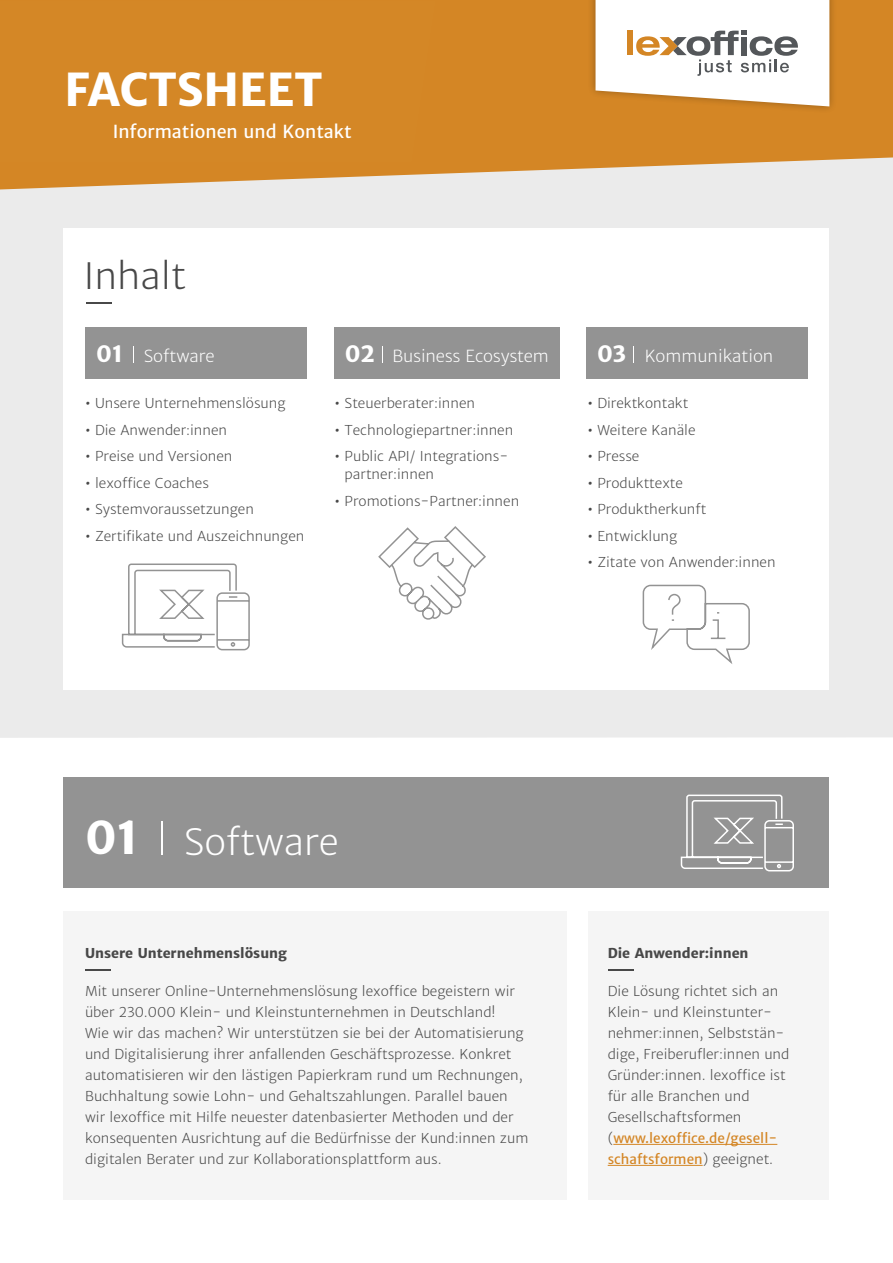
<style>
.page{position:relative;width:893px;height:1263px;background:#fff}
.page>*{position:absolute;margin:0;border:0;box-sizing:border-box;transform-origin:0 0}
.t1{font:700 45px "Haufe Merriweather Sans";color:#fff}
.t2{font:36px "Haufe Merriweather Sans X Lt";color:#fff}
.t3{font:36px "Haufe Merriweather Sans X Lt";color:#484848}
.t4{font:700 22.5px "Haufe Merriweather Sans";color:#fff}
.t5{font:17.85px "Haufe Merriweather Sans";color:#fff}
.t6{font:16.5px "Haufe Merriweather Sans X Lt";color:#fff}
.t7{font:13.5px/21px "Haufe Merriweather Sans X Lt";color:#484848}
.t8{font:700 13.5px "Haufe Merriweather Sans";color:#484848}
.s1{font-family:"Haufe Merriweather Sans"}
.s2{font-family:"Haufe Merriweather Sans";color:#d48625}
</style>
<div class="page">
<div style="left:0;top:0;width:893px;height:738px;background:#ebebeb"></div>
<div style="left:64px;top:229px;width:765px;height:461px;background:#fff"></div>
<div style="left:588px;top:911px;width:241px;height:288px;background:#f5f5f5"></div>
<div style="left:64px;top:911px;width:503px;height:288px;background:#f5f5f5"></div>
<svg style="left:0;top:0;width:893px;height:189px;fill:#d48625"></svg>
<div style="left:0;top:0;width:436px;height:162px;background:#d48726"></div>
<div style="left:588px;top:0;width:249px;height:114px;background:#000;opacity:.3"></div>
<svg style="left:595px;top:0;width:234px;height:106px;background:#ece4da"></svg>
<div style="left:64px;top:777px;width:765px;height:111px;background:#939393"></div>
<hr style="left:613px;top:1144px;width:164px;height:1px;background:#d48625">
<hr style="left:608px;top:1165px;width:95px;height:1px;background:#d48625">
<hr style="left:161px;top:821px;width:2px;height:34px;background:#fff">
<svg style="left:85px;top:969px;width:26px;height:1px"></svg>
<svg style="left:608px;top:969px;width:26px;height:1px"></svg>
<hr style="left:86px;top:302px;width:25px;height:2px;background:#484848">
<svg style="left:378px;top:526px;width:108px;height:94px"></svg>
<svg style="left:121px;top:563px;width:129px;height:88px"></svg>
<svg style="left:680px;top:794px;width:114px;height:78px"></svg>
<div style="left:86px;top:328px;width:221px;height:51px;background:#939393"></div>
<svg style="left:133px;top:346px;width:1px;height:17px"></svg>
<svg style="left:642px;top:584px;width:108px;height:80px"></svg>
<div style="left:335px;top:328px;width:225px;height:51px;background:#939393"></div>
<svg style="left:382px;top:346px;width:1px;height:17px"></svg>
<div style="left:587px;top:328px;width:221px;height:51px;background:#939393"></div>
<svg style="left:633px;top:346px;width:1px;height:17px"></svg>
<p class="t1" style="left:65px;top:62px;width:260px">FACTSHEET</p>
<p class="t5" style="left:113px;top:121px;width:240px">Informationen und Kontakt</p>
<p class="t3" style="left:84px;top:255px;width:104px">Inhalt</p>
<p class="t4" style="left:96px;top:340px;width:28px">01</p>
<p class="t6" style="left:144px;top:346px;width:72px">Software</p>
<p class="t4" style="left:345px;top:340px;width:31px">02</p>
<p class="t6" style="left:392px;top:346px;width:158px">Business Ecosystem</p>
<p class="t4" style="left:597px;top:340px;width:31px">03</p>
<p class="t6" style="left:645px;top:346px;width:130px">Kommunikation</p>
<p class="t7" style="left:85px;top:393px;width:202px"><span class="s1">•</span> Unsere Unternehmenslösung</p>
<p class="t7" style="left:85px;top:419px;width:144px"><span class="s1">•</span> Die Anwender:innen</p>
<p class="t7" style="left:85px;top:446px;width:149px"><span class="s1">•</span> Preise und Versionen</p>
<p class="t7" style="left:85px;top:472px;width:125px"><span class="s1">•</span> lexoffice Coaches</p>
<p class="t7" style="left:85px;top:499px;width:170px"><span class="s1">•</span> Systemvoraussetzungen</p>
<p class="t7" style="left:85px;top:525px;width:221px"><span class="s1">•</span> Zertifikate und Auszeichnungen</p>
<p class="t7" style="left:335px;top:393px;width:142px"><span class="s1">•</span> Steuerberater:innen</p>
<p class="t7" style="left:335px;top:419px;width:180px"><span class="s1">•</span> Technologiepartner:innen</p>
<p class="t7" style="left:345px;top:447px;width:165px;line-height:18px;text-indent:-10px"><span class="s1">•</span> Public API/ Integrations&shy;partner:innen</p>
<p class="t7" style="left:335px;top:490px;width:186px"><span class="s1">•</span> Promotions-Partner:innen</p>
<p class="t7" style="left:587px;top:393px;width:102px"><span class="s1">•</span> Direktkontakt</p>
<p class="t7" style="left:587px;top:419px;width:110px"><span class="s1">•</span> Weitere Kanäle</p>
<p class="t7" style="left:587px;top:446px;width:53px"><span class="s1">•</span> Presse</p>
<p class="t7" style="left:587px;top:472px;width:97px"><span class="s1">•</span> Produkttexte</p>
<p class="t7" style="left:587px;top:499px;width:120px"><span class="s1">•</span> Produktherkunft</p>
<p class="t7" style="left:587px;top:525px;width:91px"><span class="s1">•</span> Entwicklung</p>
<p class="t7" style="left:587px;top:552px;width:190px"><span class="s1">•</span> Zitate von Anwender:innen</p>
<p class="t1" style="left:85px;top:810px;width:55px">01</p>
<p class="t2" style="left:184px;top:820px;width:156px">Software</p>
<p class="t8" style="left:85px;top:945px;width:204px">Unsere Unternehmenslösung</p>
<p class="t7" style="left:85px;top:981px;width:445px">Mit unserer Online-Unternehmenslösung lexoffice begeistern wir über 230.000 Klein- und Kleinstunternehmen in Deutschland!<br>Wie wir das machen? Wir unterstützen sie bei der Automatisierung und Digitalisierung ihrer anfallenden Geschäftsprozesse. Konkret automatisieren wir den lästigen Papierkram rund um Rechnungen, Buchhaltung sowie Lohn- und Gehaltszahlungen. Parallel bauen wir lexoffice mit Hilfe neuester datenbasierter Methoden und der konsequenten Ausrichtung auf die Bedürfnisse der Kund:innen zum digitalen Berater und zur Kollaborationsplattform aus.</p>
<p class="t8" style="left:608px;top:945px;width:142px">Die Anwender:innen</p>
<p class="t7" style="left:608px;top:981px;width:183px">Die Lösung richtet sich an<br>Klein- und Kleinstunter&shy;nehmer:innen, Selbststän&shy;dige, Freiberufler:innen und<br>Gründer:innen. lexoffice ist für alle Branchen und<br>Gesellschaftsformen (<span class="s2">www.lexoffice.de/gesell&shy;schaftsformen</span>) geeignet.</p>
</div>
